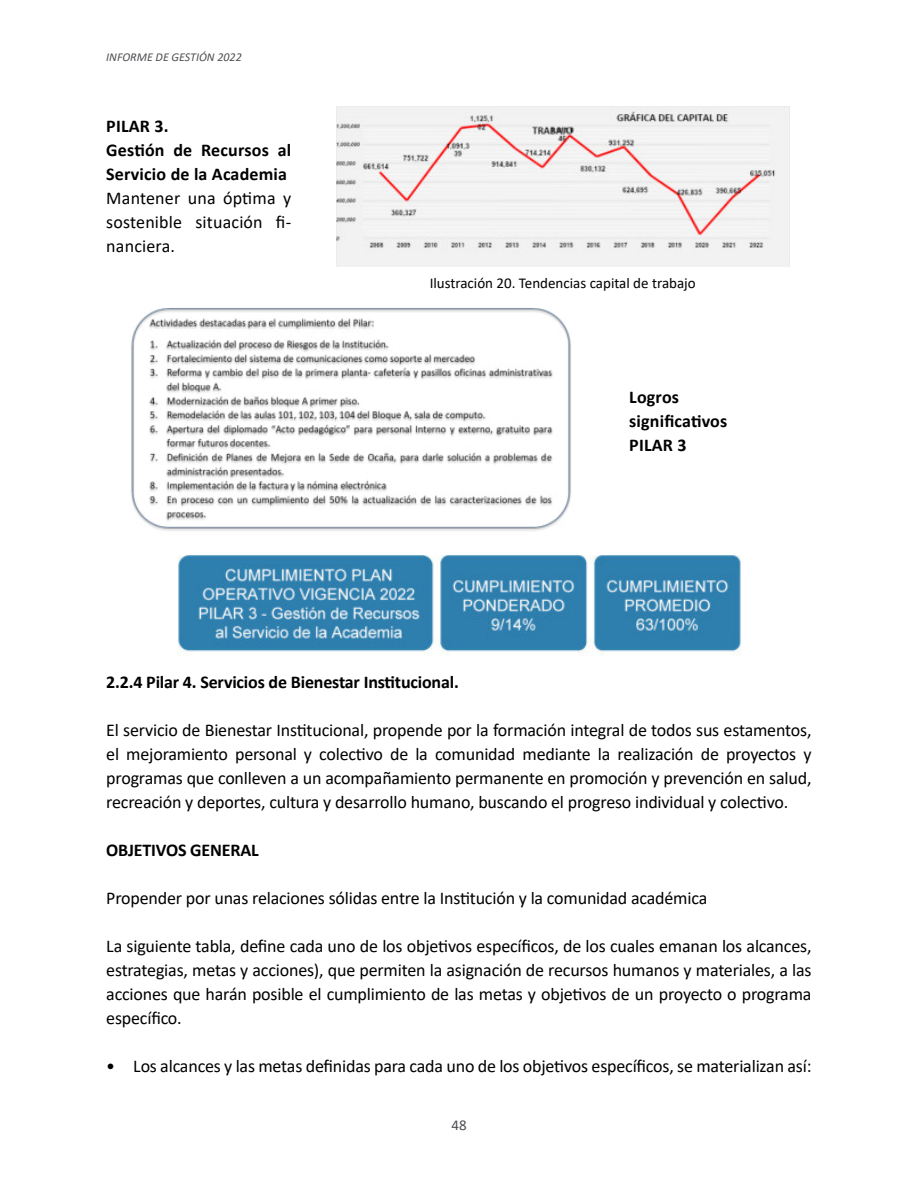
<style>
.page{position:relative;width:918px;height:1188px;background:#fff}
.page>*{position:absolute;margin:0;border:0;box-sizing:border-box;transform-origin:0 0}
.t1{font:18px/24px "Calibri";letter-spacing:-.01em;color:#000;text-align:justify}
.t2{font:700 18px/24px "Calibri";color:#000}
.t3{font:15px "Calibri";color:#000}
.t4{font:15px "Calibri";color:#4f4e53}
.t5{font:italic 12px "Calibri";color:#4f4e53}
</style>
<div class="page">
<img style="left:336px;top:106px;width:453px;height:160px">
<img style="left:131px;top:308px;width:440px;height:223px">
<img style="left:177px;top:555px;width:565px;height:100px">
<p class="t5" style="left:106px;top:50px;width:137px">INFORME DE GESTIÓN 2022</p>
<p class="t2" style="left:106px;top:114px;width:186px">PILAR 3.<br>Ges琀椀ón de Recursos al<br>Servicio de la Academia</p>
<p class="t1" style="left:106px;top:185px;width:186px">Mantener una óp琀椀ma y sostenible situación 昀椀&shy;nanciera.</p>
<p class="t3" style="left:430px;top:273px;width:268px">Ilustración 20. Tendencias capital de trabajo</p>
<p class="t2" style="left:629px;top:385px;width:100px">Logros<br>signi昀椀ca琀椀vos<br>PILAR 3</p>
<p class="t2" style="left:106px;top:670px;width:354px">2.2.4 Pilar 4. Servicios de Bienestar Ins琀椀tucional.</p>
<p class="t1" style="left:106px;top:718px;width:707px">El servicio de Bienestar Ins琀椀tucional, propende por la formación integral de todos sus estamentos, el mejoramiento personal y colec琀椀vo de la comunidad mediante la realización de proyectos y programas que conlleven a un acompañamiento permanente en promoción y prevención en salud, recreación y deportes, cultura y desarrollo humano, buscando el progreso individual y colec琀椀vo.</p>
<p class="t2" style="left:106px;top:838px;width:154px">OBJETIVOS GENERAL</p>
<p class="t1" style="left:106px;top:886px;width:603px">Propender por unas relaciones sólidas entre la Ins琀椀tución y la comunidad académica</p>
<p class="t1" style="left:106px;top:934px;width:707px">La siguiente tabla, de昀椀ne cada uno de los obje琀椀vos especí昀椀cos, de los cuales emanan los alcances, estrategias, metas y acciones), que permiten la asignación de recursos humanos y materiales, a las acciones que harán posible el cumplimiento de las metas y obje琀椀vos de un proyecto o programa especí昀椀co.</p>
<p class="t1" style="left:106px;top:1054px;width:707px">• Los alcances y las metas de昀椀nidas para cada uno de los obje琀椀vos especí昀椀cos, se materializan así:</p>
<p class="t4" style="left:451px;top:1117px;width:17px">48</p>
</div>
